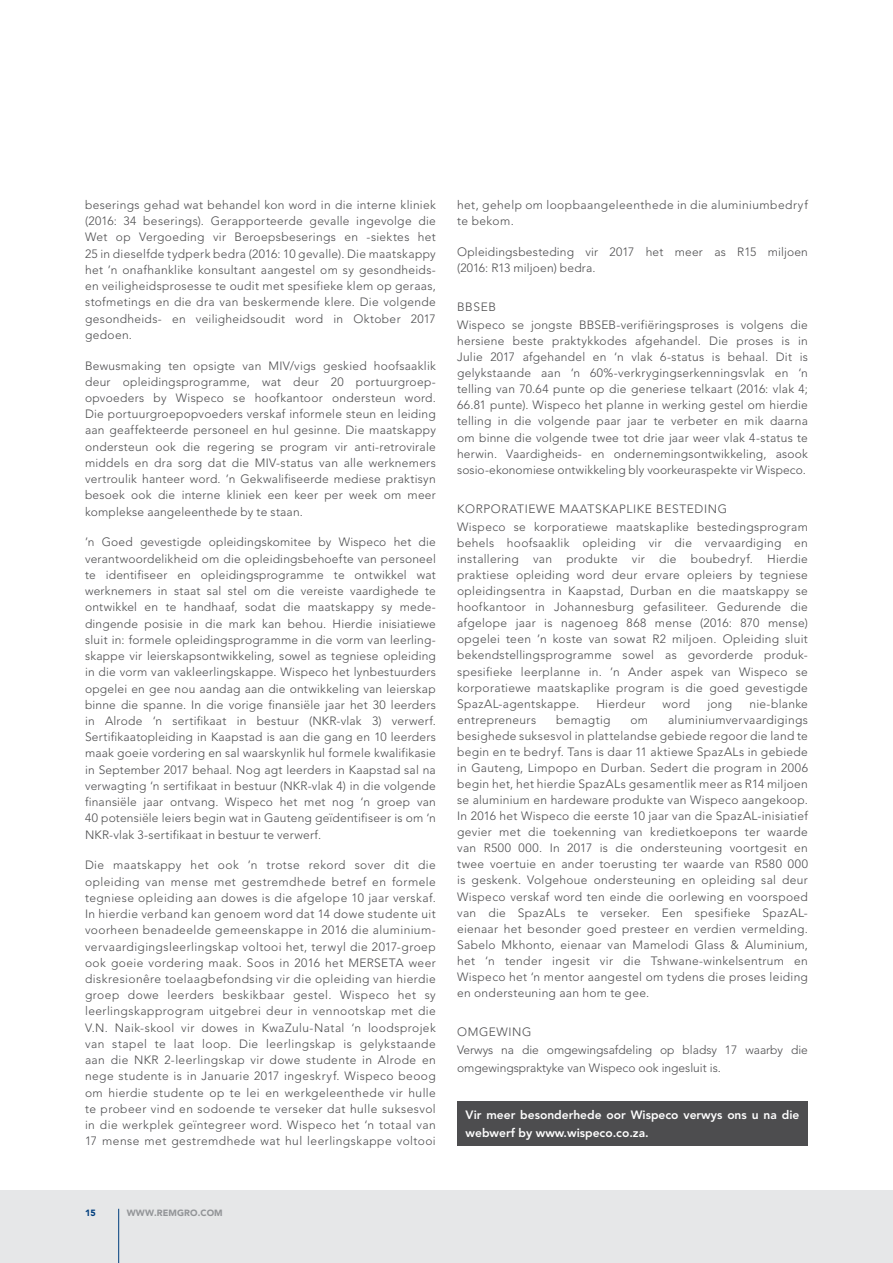
<style>
.page{position:relative;width:893px;height:1263px;background:#fff}
.page>*{position:absolute;margin:0;border:0;box-sizing:border-box;transform-origin:0 0}
.t1{font:300 12px/16.2px "Avenir LT Std";letter-spacing:.025em;color:#4d4d4f;text-align:justify}
.t2{font:300 12px/18.1px "Avenir LT Std";color:#4d4d4f}
.t3{font:800 12px/18px "Avenir LT Std";color:#fff}
.t4{font:900 9px "Avenir LT Std";letter-spacing:.01em;color:#939598}
.t5{font:900 9px "Avenir LT Std";color:#003e7e}
</style>
<div class="page">
<div style="left:0;top:1191px;width:893px;height:72px;background:#e6e7e8"></div>
<hr style="left:118px;top:1209px;width:1px;height:54px;background:#003e7e">
<div style="left:457px;top:1101px;width:351px;height:44px;background:#4d4d4f"></div>
<p class="t1" style="left:85px;top:197px;width:352px">beserings gehad wat behandel kon word in die interne kliniek (2016: 34 beserings). Gerapporteerde gevalle ingevolge die Wet op Vergoeding vir Beroepsbeserings en -siektes het 25 in dieselfde tydperk bedra (2016: 10 gevalle). Die maatskappy het ’n onafhanklike konsultant aangestel om sy gesondheids&shy;en veiligheidsprosesse te oudit met spesifieke klem op geraas, stofmetings en die dra van beskermende klere. Die volgende gesondheids- en veiligheidsoudit word in Oktober 2017 gedoen.</p>
<p class="t1" style="left:85px;top:357px;width:352px">Bewusmaking ten opsigte van MIV/vigs geskied hoofsaaklik deur opleidingsprogramme, wat deur 20 portuurgroep&shy;opvoeders by Wispeco se hoofkantoor ondersteun word.<br>Die portuurgroepopvoeders verskaf informele steun en leiding aan geaffekteerde personeel en hul gesinne. Die maatskappy ondersteun ook die regering se program vir anti-retrovirale middels en dra sorg dat die MIV-status van alle werknemers vertroulik hanteer word. ’n Gekwalifiseerde mediese praktisyn besoek ook die interne kliniek een keer per week om meer komplekse aangeleenthede by te staan.</p>
<p class="t1" style="left:85px;top:534px;width:352px">’n Goed gevestigde opleidingskomitee by Wispeco het die verantwoordelikheid om die opleidingsbehoefte van personeel te identifiseer en opleidingsprogramme te ontwikkel wat werknemers in staat sal stel om die vereiste vaardighede te ontwikkel en te handhaaf, sodat die maatskappy sy mede&shy;dingende posisie in die mark kan behou. Hierdie inisiatiewe sluit in: formele opleidingsprogramme in die vorm van leerling&shy;skappe vir leierskapsontwikkeling, sowel as tegniese opleiding in die vorm van vakleerlingskappe. Wispeco het lynbestuurders opgelei en gee nou aandag aan die ontwikkeling van leierskap binne die spanne. In die vorige finansiële jaar het 30 leerders in Alrode ‘n sertifikaat in bestuur (NKR-vlak 3) verwerf.<br>Sertifikaatopleiding in Kaapstad is aan die gang en 10 leerders maak goeie vordering en sal waarskynlik hul formele kwalifikasie in September 2017 behaal. Nog agt leerders in Kaapstad sal na verwagting ‘n sertifikaat in bestuur (NKR-vlak 4) in die volgende finansiële jaar ontvang. Wispeco het met nog ‘n groep van 40 potensiële leiers begin wat in Gauteng geïdentifiseer is om ‘n NKR-vlak 3-sertifikaat in bestuur te verwerf.</p>
<p class="t1" style="left:85px;top:857px;width:352px">Die maatskappy het ook ’n trotse rekord sover dit die opleiding van mense met gestremdhede betref en formele tegniese opleiding aan dowes is die afgelope 10 jaar verskaf.<br>In hierdie verband kan genoem word dat 14 dowe studente uit voorheen benadeelde gemeenskappe in 2016 die aluminium&shy;vervaardigingsleerlingskap voltooi het, terwyl die 2017-groep ook goeie vordering maak. Soos in 2016 het MERSETA weer diskresionêre toelaagbefondsing vir die opleiding van hierdie groep dowe leerders beskikbaar gestel. Wispeco het sy leerlingskapprogram uitgebrei deur in vennootskap met die V.N. Naik-skool vir dowes in KwaZulu-Natal ‘n loodsprojek van stapel te laat loop. Die leerlingskap is gelykstaande aan die NKR 2-leerlingskap vir dowe studente in Alrode en nege studente is in Januarie 2017 ingeskryf. Wispeco beoog om hierdie studente op te lei en werkgeleenthede vir hulle te probeer vind en sodoende te verseker dat hulle suksesvol in die werkplek geïntegreer word. Wispeco het ‘n totaal van 17 mense met gestremdhede wat hul leerlingskappe voltooi</p>
<p class="t1" style="left:457px;top:197px;width:352px">het, gehelp om loopbaangeleenthede in die aluminiumbedryf te bekom.</p>
<p class="t1" style="left:457px;top:244px;width:352px">Opleidingsbesteding vir 2017 het meer as R15 miljoen (2016: R13 miljoen) bedra.</p>
<p class="t1" style="left:457px;top:298px;width:352px;line-height:18.1px">BBSEB<br>Wispeco se jongste BBSEB-verifiëringsproses is volgens die</p>
<p class="t1" style="left:457px;top:333px;width:352px">hersiene beste praktykkodes afgehandel. Die proses is in Julie 2017 afgehandel en ‘n vlak 6-status is behaal. Dit is gelykstaande aan ‘n 60%-verkrygingserkenningsvlak en ‘n telling van 70.64 punte op die generiese telkaart (2016: vlak 4; 66.81 punte). Wispeco het planne in werking gestel om hierdie telling in die volgende paar jaar te verbeter en mik daarna om binne die volgende twee tot drie jaar weer vlak 4-status te herwin. Vaardigheids- en ondernemingsontwikkeling, asook sosio-ekonomiese ontwikkeling bly voorkeuraspekte vir Wispeco.</p>
<p class="t1" style="left:457px;top:499px;width:352px;line-height:18.1px">KORPORATIEWE MAATSKAPLIKE BESTEDING<br>Wispeco se korporatiewe maatskaplike bestedingsprogram</p>
<p class="t1" style="left:457px;top:535px;width:352px">behels hoofsaaklik opleiding vir die vervaardiging en installering van produkte vir die boubedryf. Hierdie praktiese opleiding word deur ervare opleiers by tegniese opleidingsentra in Kaapstad, Durban en die maatskappy se hoofkantoor in Johannesburg gefasiliteer. Gedurende die afgelope jaar is nagenoeg 868 mense (2016: 870 mense) opgelei teen ’n koste van sowat R2 miljoen. Opleiding sluit bekendstellingsprogramme sowel as gevorderde produk&shy;spesifieke leerplanne in. ’n Ander aspek van Wispeco se korporatiewe maatskaplike program is die goed gevestigde SpazAL-agentskappe.</p>
<p class="t1" style="left:596px;top:695px;width:50px">Hierdeur</p>
<p class="t1" style="left:662px;top:695px;width:29px">word</p>
<p class="t1" style="left:707px;top:695px;width:26px">jong</p>
<p class="t1" style="left:749px;top:695px;width:60px">nie-blanke</p>
<p class="t1" style="left:457px;top:712px;width:352px;text-indent:211px">aluminiumvervaardigings besighede suksesvol in plattelandse gebiede regoor die land te begin en te bedryf. Tans is daar 11 aktiewe SpazALs in gebiede in Gauteng, Limpopo en Durban. Sedert die program in 2006 begin het, het hierdie SpazALs gesamentlik meer as R14 miljoen se aluminium en hardeware produkte van Wispeco aangekoop.<br>In 2016 het Wispeco die eerste 10 jaar van die SpazAL-inisiatief gevier met die toekenning van kredietkoepons ter waarde van R500 000. In 2017 is die ondersteuning voortgesit en twee voertuie en ander toerusting ter waarde van R580 000 is geskenk. Volgehoue ondersteuning en opleiding sal deur Wispeco verskaf word ten einde die oorlewing en voorspoed van die SpazALs te verseker. Een spesifieke SpazAL&shy;eienaar het besonder goed presteer en verdien vermelding.<br>Sabelo Mkhonto, eienaar van Mamelodi Glass &amp; Aluminium, het ‘n tender ingesit vir die Tshwane-winkelsentrum en Wispeco het ‘n mentor aangestel om tydens die proses leiding en ondersteuning aan hom te gee.</p>
<p class="t2" style="left:457px;top:1023px;width:352px">OMGEWING<br>Verwys na die omgewingsafdeling op bladsy 17 waarby die omgewingspraktyke van Wispeco ook ingesluit is.</p>
<p class="t3" style="left:466px;top:1105px;width:335px">Vir meer besonderhede oor Wispeco verwys ons u na die webwerf by www.wispeco.co.za.</p>
<p class="t1" style="left:457px;top:711px;width:81px">entrepreneurs</p>
<p class="t1" style="left:556px;top:711px;width:56px">bemagtig</p>
<p class="t1" style="left:630px;top:711px;width:19px">om</p>
<p class="t5" style="left:85px;top:1207px;width:12px">15</p>
<p class="t4" style="left:127px;top:1207px;width:97px">WWW.REMGRO.COM</p>
</div>
